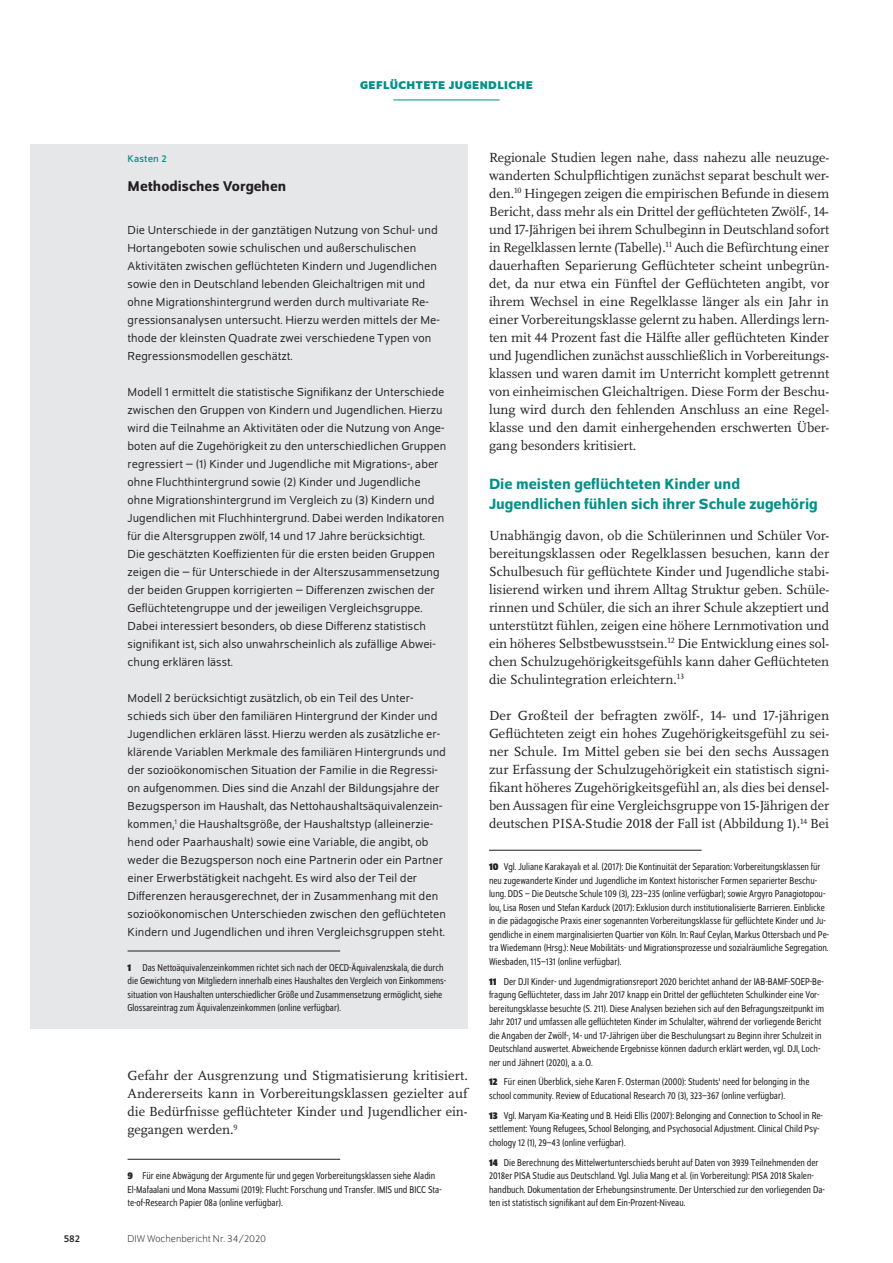
<style>
.page{position:relative;width:893px;height:1263px;background:#fff}
.page>*{position:absolute;margin:0;border:0;box-sizing:border-box;transform-origin:0 0}
.t1{font:500 15.75px/19.5px "Schumpeter";color:#009188}
.t2{font:500 15px "Schumpeter";color:#231f20}
.t3{font:13.8px/18px "Scala Pro";color:#231f20;text-align:justify}
.t4{font:12.3px/18px "Schumpeter Blond";letter-spacing:.005em;color:#231f20}
.t5{font:700 12px "Schumpeter";color:#009188}
.t6{font:semi-condensed 10.5px/13.5px "Schumpeter Blond";color:#231f20}
.t7{font:300 10.5px "Schumpeter";color:#231f20}
.t8{font:10.5px "Schumpeter";letter-spacing:.01em;color:#009188}
.t9{font:10.5px "Schumpeter";color:#231f20}
.s1{font-family:"Schumpeter";font-weight:700}
</style>
<div class="page">
<hr style="left:393px;top:100px;width:107px;height:1px;background:#009188">
<hr style="left:128px;top:1159px;width:212px;height:1px;background:#231f20">
<hr style="left:489px;top:850px;width:213px;height:1px;background:#231f20">
<div style="left:30px;top:144px;width:438px;height:884px;background:#e6e7e9"></div>
<hr style="left:128px;top:951px;width:212px;height:1px;background:#231f20">
<p class="t5" style="left:360px;top:79px;width:17px">GEFLÜCHTETE</p>
<p class="t5" style="left:449px;top:79px;width:15px">JUGENDLICHE</p>
<p class="t8" style="left:128px;top:153px;width:41px">Kasten 2</p>
<h2 class="t2" style="left:128px;top:178px;width:160px">Methodisches Vorgehen</h2>
<p class="t4" style="left:128px;top:221px;width:314px">Die Unterschiede in der ganztätigen Nutzung von Schul- und Hortangeboten sowie schulischen und außerschulischen Aktivitäten zwischen geflüchteten Kindern und Jugendlichen sowie den in Deutschland lebenden Gleichaltrigen mit und ohne Migrationshintergrund werden durch multivariate Re&shy;gressionsanalysen untersucht. Hierzu werden mittels der Me&shy;thode der kleinsten Quadrate zwei verschiedene Typen von Regressionsmodellen geschätzt.</p>
<p class="t4" style="left:128px;top:383px;width:320px">Modell 1 ermittelt die statistische Signifikanz der Unterschiede zwischen den Gruppen von Kindern und Jugendlichen. Hierzu wird die Teilnahme an Aktivitäten oder die Nutzung von Ange&shy;boten auf die Zugehörigkeit zu den unterschiedlichen Gruppen regressiert – (1) Kinder und Jugendliche mit Migrations-, aber ohne Fluchthintergrund sowie (2) Kinder und Jugendliche ohne Migrationshintergrund im Vergleich zu (3) Kindern und Jugendlichen mit Fluchhintergrund. Dabei werden Indikatoren für die Altersgruppen zwölf, 14 und 17 Jahre berücksichtigt.<br>Die geschätzten Koeffizienten für die ersten beiden Gruppen zeigen die – für Unterschiede in der Alterszusammensetzung der beiden Gruppen korrigierten – Differenzen zwischen der Geflüchtetengruppe und der jeweiligen Vergleichsgruppe.<br>Dabei interessiert besonders, ob diese Differenz statistisch signifikant ist, sich also unwahrscheinlich als zufällige Abwei&shy;chung erklären lässt.</p>
<p class="t4" style="left:128px;top:690px;width:320px">Modell 2 berücksichtigt zusätzlich, ob ein Teil des Unter&shy;schieds sich über den familiären Hintergrund der Kinder und Jugendlichen erklären lässt. Hierzu werden als zusätzliche er&shy;klärende Variablen Merkmale des familiären Hintergrunds und der sozioökonomischen Situation der Familie in die Regressi&shy;on aufgenommen. Dies sind die Anzahl der Bildungsjahre der Bezugsperson im Haushalt, das Nettohaushaltsäquivalenzein&shy;kommen,<sup>1</sup> die Haushaltsgröße, der Haushaltstyp (alleinerzie&shy;hend oder Paarhaushalt) sowie eine Variable, die angibt, ob weder die Bezugsperson noch eine Partnerin oder ein Partner einer Erwerbstätigkeit nachgeht. Es wird also der Teil der Differenzen herausgerechnet, der in Zusammenhang mit den sozioökonomischen Unterschieden zwischen den geflüchteten Kindern und Jugendlichen und ihren Vergleichsgruppen steht.</p>
<p class="t6" style="left:128px;top:961px;width:320px"><span class="s1">1</span> Das Nettoäquivalenzeinkommen richtet sich nach der OECD-Äquivalenzskala, die durch die Gewichtung von Mitgliedern innerhalb eines Haushaltes den Vergleich von Einkommens&shy;situation von Haushalten unterschiedlicher Größe und Zusammensetzung ermöglicht, siehe Glossareintrag zum Äquivalenzeinkommen (online verfügbar).</p>
<h3 class="t3" style="left:128px;top:1066px;width:342px">Gefahr der Ausgrenzung und Stigmatisierung kritisiert.<br>Andererseits kann in Vorbereitungsklassen gezielter auf die Bedürfnisse geflüchteter Kinder und Jugendlicher ein&shy;gegangen werden.<sup>9</sup></h3>
<p class="t6" style="left:128px;top:1169px;width:316px"><span class="s1">9</span> Für eine Abwägung der Argumente für und gegen Vorbereitungsklassen siehe Aladin<br>El-Mafaalani und Mona Massumi (2019): Flucht: Forschung und Transfer. IMIS und BICC Sta&shy;te-of-Research Papier 08a (online verfügbar).</p>
<p class="t9" style="left:64px;top:1233px;width:18px">582</p>
<p class="t7" style="left:128px;top:1234px;width:140px">DIW Wochenbericht Nr. 34/2020</p>
<p class="t3" style="left:489px;top:148px;width:342px">Regionale Studien legen nahe, dass nahezu alle neuzuge&shy;wanderten Schulpflichtigen zunächst separat beschult wer&shy;den.<sup>10</sup> Hingegen zeigen die empirischen Befunde in diesem Bericht, dass mehr als ein Drittel der geflüchteten Zwölf-, 14- und 17-Jährigen bei ihrem Schulbeginn in Deutschland sofort in Regelklassen lernte (Tabelle).<sup>11</sup> Auch die Befürchtung einer dauerhaften Separierung Geflüchteter scheint unbegrün&shy;det, da nur etwa ein Fünftel der Geflüchteten angibt, vor ihrem Wechsel in eine Regelklasse länger als ein Jahr in einer Vorbereitungsklasse gelernt zu haben. Allerdings lern&shy;ten mit 44 Prozent fast die Hälfte aller geflüchteten Kinder und Jugendlichen zunächst ausschließlich in Vorbereitungs&shy;klassen und waren damit im Unterricht komplett getrennt von einheimischen Gleichaltrigen. Diese Form der Beschu&shy;lung wird durch den fehlenden Anschluss an eine Regel&shy;klasse und den damit einhergehenden erschwerten Über&shy;gang besonders kritisiert.</p>
<h1 class="t1" style="left:489px;top:474px;width:330px">Die meisten geflüchteten Kinder und<br>Jugendlichen fühlen sich ihrer Schule zugehörig</h1>
<p class="t3" style="left:489px;top:526px;width:342px">Unabhängig davon, ob die Schülerinnen und Schüler Vor&shy;bereitungsklassen oder Regelklassen besuchen, kann der Schulbesuch für geflüchtete Kinder und Jugendliche stabi&shy;lisierend wirken und ihrem Alltag Struktur geben. Schüle&shy;rinnen und Schüler, die sich an ihrer Schule akzeptiert und unterstützt fühlen, zeigen eine höhere Lernmotivation und ein höheres Selbstbewusstsein.<sup>12</sup> Die Entwicklung eines sol&shy;chen Schulzugehörigkeitsgefühls kann daher Geflüchteten die Schulintegration erleichtern.<sup>13</sup></p>
<p class="t3" style="left:489px;top:706px;width:342px">Der Großteil der befragten zwölf-, 14- und 17-jährigen Geflüchteten zeigt ein hohes Zugehörigkeitsgefühl zu sei&shy;ner Schule. Im Mittel geben sie bei den sechs Aussagen zur Erfassung der Schulzugehörigkeit ein statistisch signi&shy;fikant höheres Zugehörigkeitsgefühl an, als dies bei densel&shy;ben Aussagen für eine Vergleichsgruppe von 15-Jährigen der deutschen PISA-Studie 2018 der Fall ist (Abbildung 1).<sup>14</sup> Bei</p>
<p class="t6" style="left:489px;top:860px;width:342px"><span class="s1">10</span> Vgl. Juliane Karakayalı et al. (2017): Die Kontinuität der Separation: Vorbereitungsklassen für neu zugewanderte Kinder und Jugendliche im Kontext historischer Formen separierter Beschu&shy;lung. DDS – Die Deutsche Schule 109 (3), 223–235 (online verfügbar); sowie Argyro Panagiotopou&shy;lou, Lisa Rosen und Stefan Karduck (2017): Exklusion durch institutionalisierte Barrieren. Einblicke in die pädagogische Praxis einer sogenannten Vorbereitungsklasse für geflüchtete Kinder und Ju&shy;gendliche in einem marginalisierten Quartier von Köln. In: Rauf Ceylan, Markus Ottersbach und Pe&shy;tra Wiedemann (Hrsg.): Neue Mobilitäts- und Migrationsprozesse und sozialräumliche Segregation.<br>Wiesbaden, 115–131 (online verfügbar).</p>
<p class="t6" style="left:489px;top:975px;width:337px"><span class="s1">11</span> Der DJI Kinder- und Jugendmigrationsreport 2020 berichtet anhand der IAB-BAMF-SOEP-Be&shy;fragung Geflüchteter, dass im Jahr 2017 knapp ein Drittel der geflüchteten Schulkinder eine Vor&shy;bereitungsklasse besuchte (S. 211). Diese Analysen beziehen sich auf den Befragungszeitpunkt im Jahr 2017 und umfassen alle geflüchteten Kinder im Schulalter, während der vorliegende Bericht die Angaben der Zwölf-, 14- und 17-Jährigen über die Beschulungsart zu Beginn ihrer Schulzeit in Deutschland auswertet. Abweichende Ergebnisse können dadurch erklärt werden, vgl. DJI, Loch&shy;ner und Jähnert (2020), a.a.O.</p>
<p class="t6" style="left:489px;top:1075px;width:322px"><span class="s1">12</span> Für einen Überblick, siehe Karen F. Osterman (2000): Students' need for belonging in the school community. Review of Educational Research 70 (3), 323–367 (online verfügbar).</p>
<p class="t6" style="left:489px;top:1109px;width:336px"><span class="s1">13</span> Vgl. Maryam Kia-Keating und B. Heidi Ellis (2007): Belonging and Connection to School in Re&shy;settlement: Young Refugees, School Belonging, and Psychosocial Adjustment. Clinical Child Psy&shy;chology 12 (1), 29–43 (online verfügbar).</p>
<p class="t6" style="left:489px;top:1156px;width:337px"><span class="s1">14</span> Die Berechnung des Mittelwertunterschieds beruht auf Daten von 3939 Teilnehmenden der 2018er PISA Studie aus Deutschland. Vgl. Julia Mang et al. (in Vorbereitung): PISA 2018 Skalen&shy;handbuch. Dokumentation der Erhebungsinstrumente. Der Unterschied zur den vorliegenden Da&shy;ten ist statistisch signifikant auf dem Ein-Prozent-Niveau.</p>
</div>
